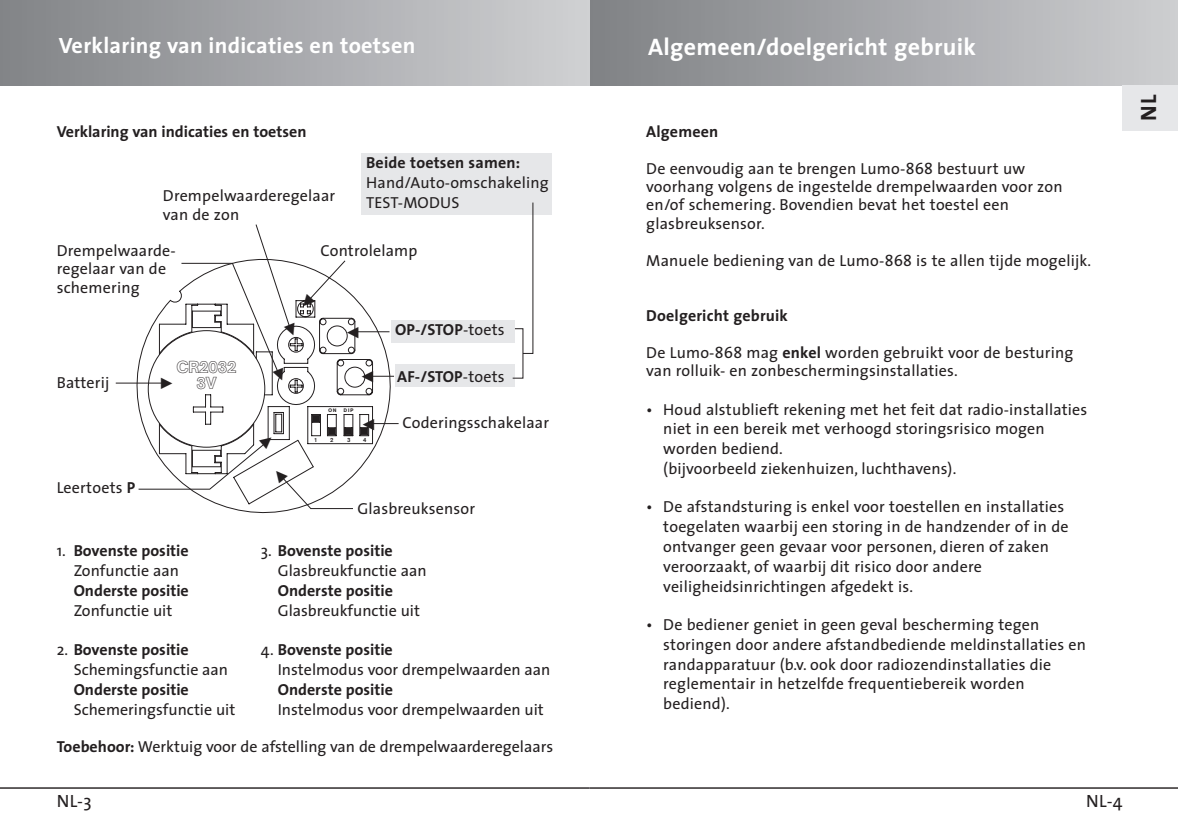
<style>
.page{position:relative;width:1178px;height:822px;background:#fff}
.page>*{position:absolute;margin:0;border:0;box-sizing:border-box;transform-origin:0 0}
.t1{font:700 24px "The Sans";letter-spacing:.01em;color:#fff}
.t2{font:700 22.2px "The Sans";letter-spacing:.01em;color:#fff}
.t3{font:700 22.2px "The Sans";color:#231f20}
.t4{font:17.8px "The Sans";color:#231f20}
.t5{font:17.2px/16px "Agb Med Out";color:#231f20;text-align:center}
.t6{font:16px/19.8px "The Sans";letter-spacing:.01em;color:#231f20}
.t7{font:700 16px "The Sans";color:#231f20}
.t8{font:16px "Spe Num Mat";color:#231f20}
.t9{font:500 6px "Akzidenz Grotesk BQ";color:#231f20}
.t10{font:5px "Agb Med";color:#231f20}
.s1{font-weight:700}
.s2{font-weight:400}
</style>
<div class="page">
<div style="left:361px;top:153px;width:191px;height:61px;background:#e6e7e9"></div>
<hr style="left:590px;top:787px;width:588px;height:2px;background:#231f20">
<div style="left:590px;top:0;width:588px;height:85px;background:linear-gradient(to right,#7f8185,#cdced1)"></div>
<div style="left:1123px;top:85px;width:55px;height:45px;background:#e6e7e9"></div>
<hr style="left:0;top:787px;width:590px;height:2px;background:#231f20">
<div style="left:0;top:0;width:590px;height:85px;background:linear-gradient(to right,#818387,#d0d1d3)"></div>
<svg style="left:138px;top:202px;width:396px;height:307px"></svg>
<hr style="left:116px;top:383px;width:47px;height:1px;background:#231f20">
<svg style="left:148px;top:224px;width:251px;height:281px"></svg>
<h2 class="t2" style="left:59px;top:36px;width:358px">Verklaring van indicaties en toetsen</h2>
<p class="t7" style="left:57px;top:125px;width:251px">Verklaring van indicaties en toetsen</p>
<p class="t7" style="left:366px;top:156px;width:156px">Beide toetsen samen:</p>
<p class="t6" style="left:366px;top:174px;width:184px">Hand/Auto-omschakeling<br>TEST-MODUS</p>
<p class="t6" style="left:163px;top:188px;width:174px;line-height:18.4px">Drempelwaarderegelaar van de zon</p>
<p class="t6" style="left:57px;top:242px;width:121px;line-height:18.4px">Drempelwaarde&shy;regelaar van de schemering</p>
<p class="t6" style="left:321px;top:242px;width:98px">Controlelamp</p>
<p class="t6" style="left:57px;top:374px;width:54px">Batterij</p>
<p class="t5" style="left:177px;top:360px;width:61px">CR2032<br>3V</p>
<p class="t8" style="left:161px;top:374px;width:12px">n</p>
<p class="t6" style="left:57px;top:479px;width:80px">Leertoets <span class="s1">P</span></p>
<p class="t6" style="left:57px;top:542px;width:134px;text-align:center">1. <span class="s1">Bovenste positie<br></span>Zonfunctie aan</p>
<p class="t7" style="left:74px;top:584px;width:117px">Onderste positie</p>
<p class="t6" style="left:74px;top:602px;width:100px">Zonfunctie uit</p>
<p class="t6" style="left:74px;top:641px;width:156px;text-indent:-17px">2. <span class="s1">Bovenste positie<br></span>Schemingsfunctie aan</p>
<p class="t7" style="left:74px;top:683px;width:117px">Onderste positie</p>
<p class="t6" style="left:74px;top:701px;width:163px">Schemeringsfunctie uit</p>
<p class="t8" style="left:358px;top:342px;width:12px;rotate:-180deg">n</p>
<p class="t10" style="left:328px;top:409px;width:10px">ON</p>
<p class="t10" style="left:344px;top:409px;width:11px">DIP</p>
<p class="t8" style="left:373px;top:386px;width:12px;rotate:-180deg">n</p>
<p class="t8" style="left:374px;top:433px;width:12px;rotate:-180deg">n</p>
<p class="t9" style="left:314px;top:438px;width:5px">1</p>
<p class="t9" style="left:330px;top:438px;width:5px">2</p>
<p class="t9" style="left:347px;top:438px;width:5px">3</p>
<p class="t9" style="left:363px;top:438px;width:5px">4</p>
<p class="t7" style="left:395px;top:323px;width:111px">OP-/STOP<span class="s2">-toets</span></p>
<p class="t7" style="left:397px;top:370px;width:109px">AF-/STOP<span class="s2">-toets</span></p>
<p class="t6" style="left:403px;top:414px;width:148px">Coderingsschakelaar</p>
<p class="t6" style="left:357px;top:500px;width:119px">Glasbreuksensor</p>
<p class="t6" style="left:278px;top:542px;width:150px;text-indent:-17px">3. <span class="s1">Bovenste positie<br></span>Glasbreukfunctie aan</p>
<p class="t7" style="left:278px;top:584px;width:117px">Onderste positie</p>
<p class="t6" style="left:278px;top:602px;width:144px">Glasbreukfunctie uit</p>
<p class="t6" style="left:278px;top:641px;width:274px;text-indent:-17px">4. <span class="s1">Bovenste positie<br></span>Instelmodus voor drempelwaarden aan</p>
<p class="t7" style="left:278px;top:683px;width:117px">Onderste positie</p>
<p class="t6" style="left:278px;top:701px;width:268px">Instelmodus voor drempelwaarden uit</p>
<p class="t6" style="left:57px;top:738px;width:498px"><span class="s1">Toebehoor:</span> Werktuig voor de afstelling van de drempelwaarderegelaars</p>
<p class="t4" style="left:57px;top:794px;width:37px">NL-3</p>
<h1 class="t1" style="left:648px;top:37px;width:329px">Algemeen/doelgericht gebruik</h1>
<p class="t7" style="left:646px;top:125px;width:74px">Algemeen</p>
<p class="t6" style="left:646px;top:160px;width:418px;line-height:18.4px">De eenvoudig aan te brengen Lumo-868 bestuurt uw voorhang volgens de ingestelde drempelwaarden voor zon en/of schemering. Bovendien bevat het toestel een glasbreuksensor.</p>
<p class="t6" style="left:646px;top:252px;width:446px">Manuele bediening van de Lumo-868 is te allen tijde mogelijk.</p>
<p class="t7" style="left:646px;top:309px;width:143px">Doelgericht gebruik</p>
<p class="t6" style="left:646px;top:345px;width:429px;line-height:18.4px">De Lumo-868 mag <span class="s1">enkel</span> worden gebruikt voor de besturing van rolluik- en zonbeschermingsinstallaties.</p>
<p class="t6" style="left:663px;top:401px;width:426px;text-indent:-17px">• Houd alstublieft rekening met het feit dat radio-installaties niet in een bereik met verhoogd storingsrisico mogen worden bediend.<br>(bijvoorbeeld ziekenhuizen, luchthavens).</p>
<p class="t6" style="left:663px;top:498px;width:407px;text-indent:-17px">• De afstandsturing is enkel voor toestellen en installaties toegelaten waarbij een storing in de handzender of in de ontvanger geen gevaar voor personen, dieren of zaken veroorzaakt, of waarbij dit risico door andere veiligheidsinrichtingen afgedekt is.</p>
<p class="t6" style="left:663px;top:616px;width:424px;text-indent:-17px">• De bediener geniet in geen geval bescherming tegen storingen door andere afstandbediende meldinstallaties en randapparatuur (b.v. ook door radiozendinstallaties die reglementair in hetzelfde frequentiebereik worden bediend).</p>
<h2 class="t3" style="left:1140px;top:121px;width:27px;rotate:-90deg">NL</h2>
<p class="t4" style="left:1086px;top:794px;width:38px">NL-4</p>
</div>
